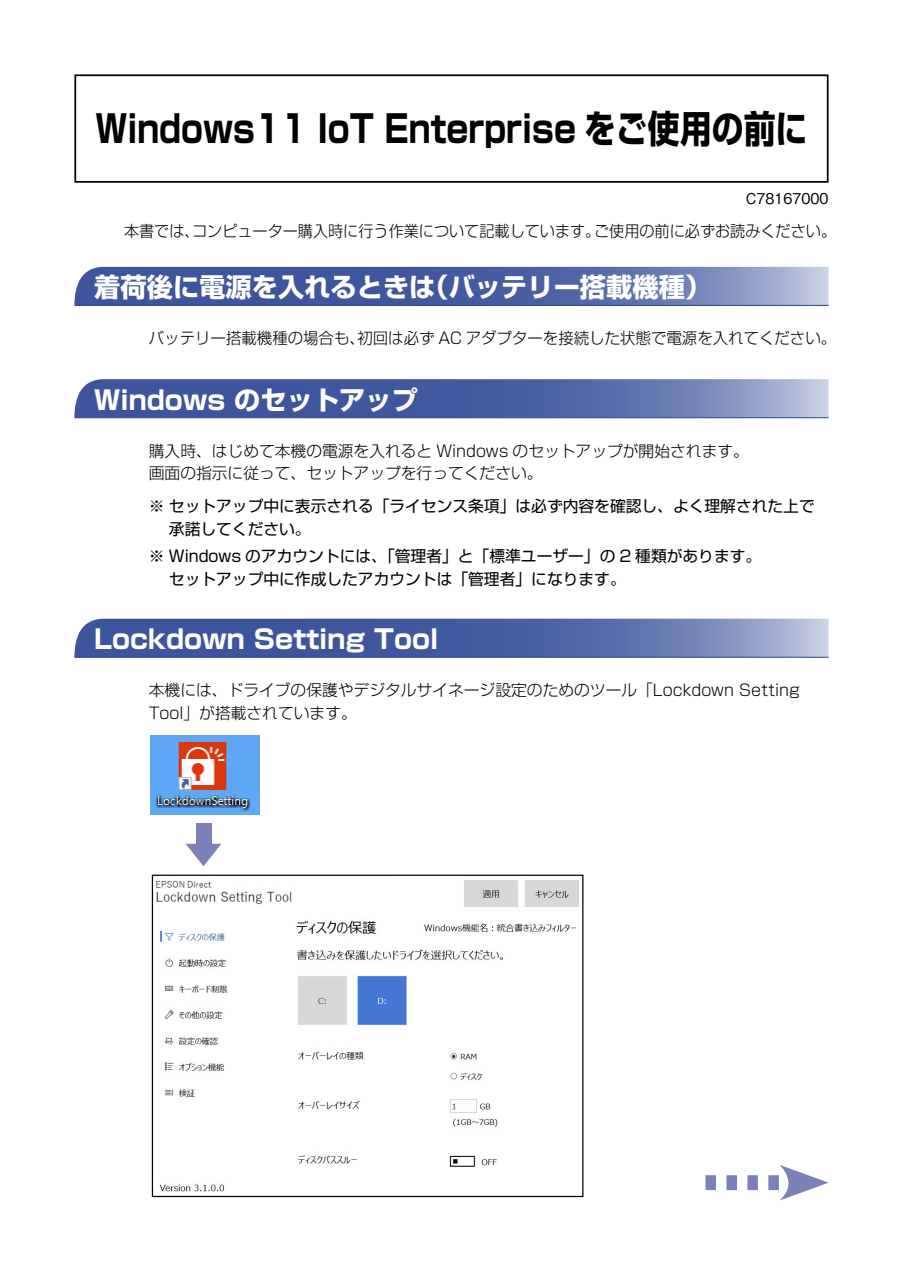
<style>
.page{position:relative;width:903px;height:1275px;background:#fff}
.page>*{position:absolute;margin:0;border:0;box-sizing:border-box;transform-origin:0 0}
.t1{font:700 37.8px "Shin Go Pro";color:#000;scale:.84 1}
.t2{font:700 26.25px "Shin Go Pro";color:#fff}
.t3{font:300 15.75px/22.8px "Shin Go Pro";color:#000}
.t4{font:15.75px/22.8px "Shin Go Pro";color:#000}
.t5{font:300 15.75px "Shin Go Pro";color:#000;scale:.96 1}
.t6{font:500 14.88px "Gothic BBB Pro";color:#000;scale:.96 1}
</style>
<div class="page">
<div style="left:74px;top:74px;width:754px;height:109px;border:2px solid #000"></div>
<svg style="left:74px;top:267px;width:754px;height:38px;background:#566ba9"></svg>
<hr style="left:74px;top:305px;width:754px;height:1px;background:#284292">
<svg style="left:74px;top:379px;width:754px;height:38px;background:#576caa"></svg>
<hr style="left:74px;top:417px;width:754px;height:1px;background:#284292">
<svg style="left:74px;top:619px;width:754px;height:38px;background:#566ba9"></svg>
<hr style="left:74px;top:657px;width:754px;height:1px;background:#284292">
<svg style="left:186px;top:844px;width:35px;height:22px"></svg>
<div style="left:196px;top:823px;width:15px;height:33px;background:#7c80b8"></div>
<svg style="left:705px;top:1165px;width:123px;height:35px"></svg>
<img style="left:150px;top:735px;width:110px;height:79px">
<img style="left:155px;top:880px;width:424px;height:313px">
<div style="left:152px;top:875px;width:431px;height:322px;border:1px solid #000"></div>
<h1 class="t1" style="left:95px;top:99px;width:849px">Windows11 IoT Enterprise をご使用の前に</h1>
<p class="t6" style="left:746px;top:186px;width:88px">C78167000</p>
<p class="t5" style="left:124px;top:218px;width:743px">本書では、コンピューター購入時に行う作業について記載しています。ご使用の前に必ずお読みください。</p>
<h2 class="t2" style="left:94px;top:266px;width:618px">着荷後に電源を入れるときは（バッテリー搭載機種）</h2>
<p class="t3" style="left:149px;top:325px;width:689px">バッテリー搭載機種の場合も、初回は必ず AC アダプターを接続した状態で電源を入れてください。</p>
<h2 class="t2" style="left:94px;top:379px;width:325px">Windows のセットアップ</h2>
<p class="t3" style="left:149px;top:437px;width:601px">購入時、はじめて本機の電源を入れると Windows のセットアップが開始されます。画面の指示に従って、セットアップを行ってください。</p>
<p class="t4" style="left:169px;top:493px;width:647px;text-indent:-20px">※ セットアップ中に表示される「ライセンス条項」は必ず内容を確認し、よく理解された上で承諾してください。</p>
<p class="t4" style="left:169px;top:543px;width:594px;text-indent:-20px">※ Windows のアカウントには、「管理者」と「標準ユーザー」の 2 種類があります。セットアップ中に作成したアカウントは「管理者」になります。</p>
<h2 class="t2" style="left:94px;top:618px;width:346px">Lockdown Setting Tool</h2>
<p class="t3" style="left:149px;top:677px;width:653px">本機には、ドライブの保護やデジタルサイネージ設定のためのツール「Lockdown Setting<br>Tool」が搭載されています。</p>
</div>
